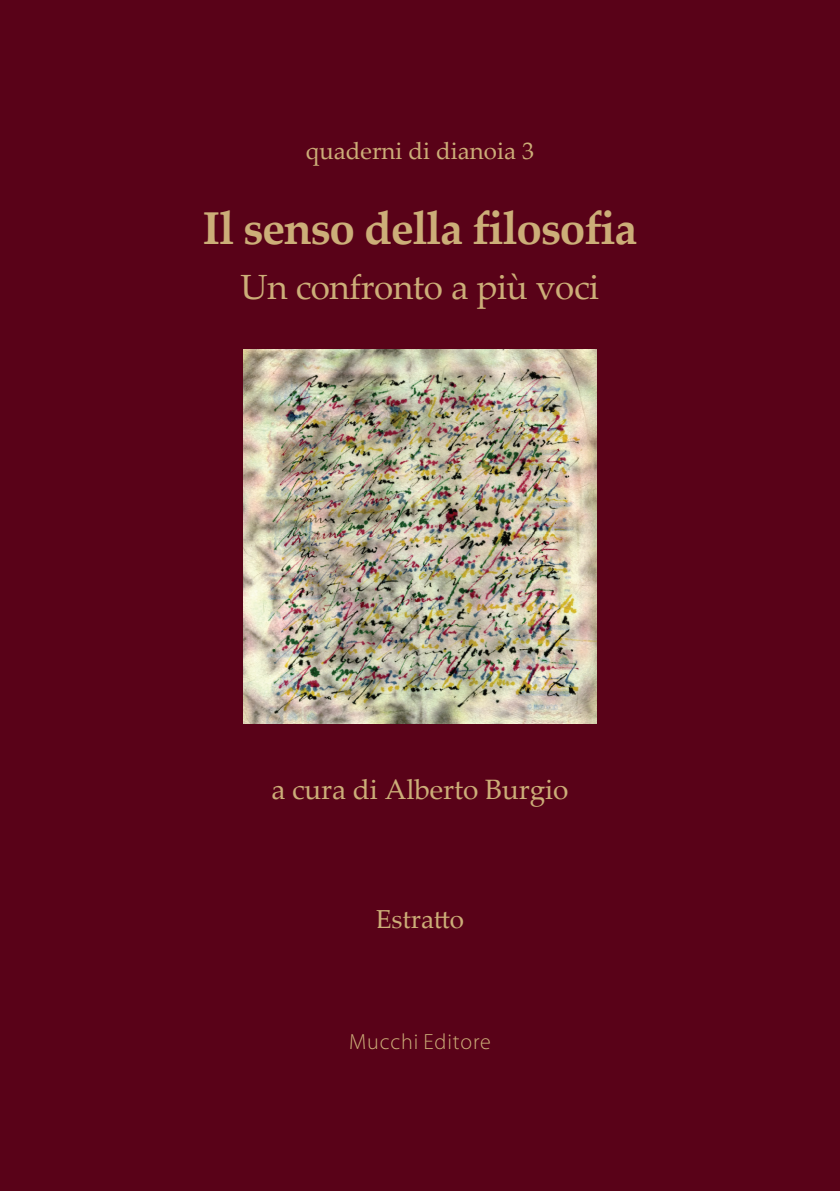
<style>
.page{position:relative;width:840px;height:1191px;background:#fff}
.page>*{position:absolute;margin:0;border:0;box-sizing:border-box;transform-origin:0 0}
.t1{font:700 46px "Palatino Linotype";letter-spacing:-.03em;color:#ccae78}
.t2{font:35px "Palatino Linotype";letter-spacing:-.01em;color:#ccae78}
.t3{font:28px "Palatino Linotype";letter-spacing:-.005em;color:#ccae78}
.t4{font:26px "Palatino Linotype";letter-spacing:-.005em;color:#ccae78}
.t5{font:24px "Palatino Linotype";color:#ccae78}
.t6{font:300 22px "Myriad Pro";letter-spacing:.04em;color:#ccae78}
</style>
<div class="page">
<div style="left:0;top:0;width:839px;height:1191px;background:#590218"></div>
<img style="left:243px;top:349px;width:353px;height:374px">
<p class="t5" style="left:306px;top:134px;width:229px">quaderni di dianoia 3</p>
<p class="t1" style="left:202px;top:195px;width:436px">Il senso della filosofia</p>
<p class="t2" style="left:240px;top:262px;width:360px">Un confronto a più voci</p>
<p class="t3" style="left:271px;top:769px;width:298px">a cura di Alberto Burgio</p>
<p class="t4" style="left:375px;top:901px;width:90px">Estratto</p>
<p class="t6" style="left:349px;top:1028px;width:143px">Mucchi Editore</p>
</div>
